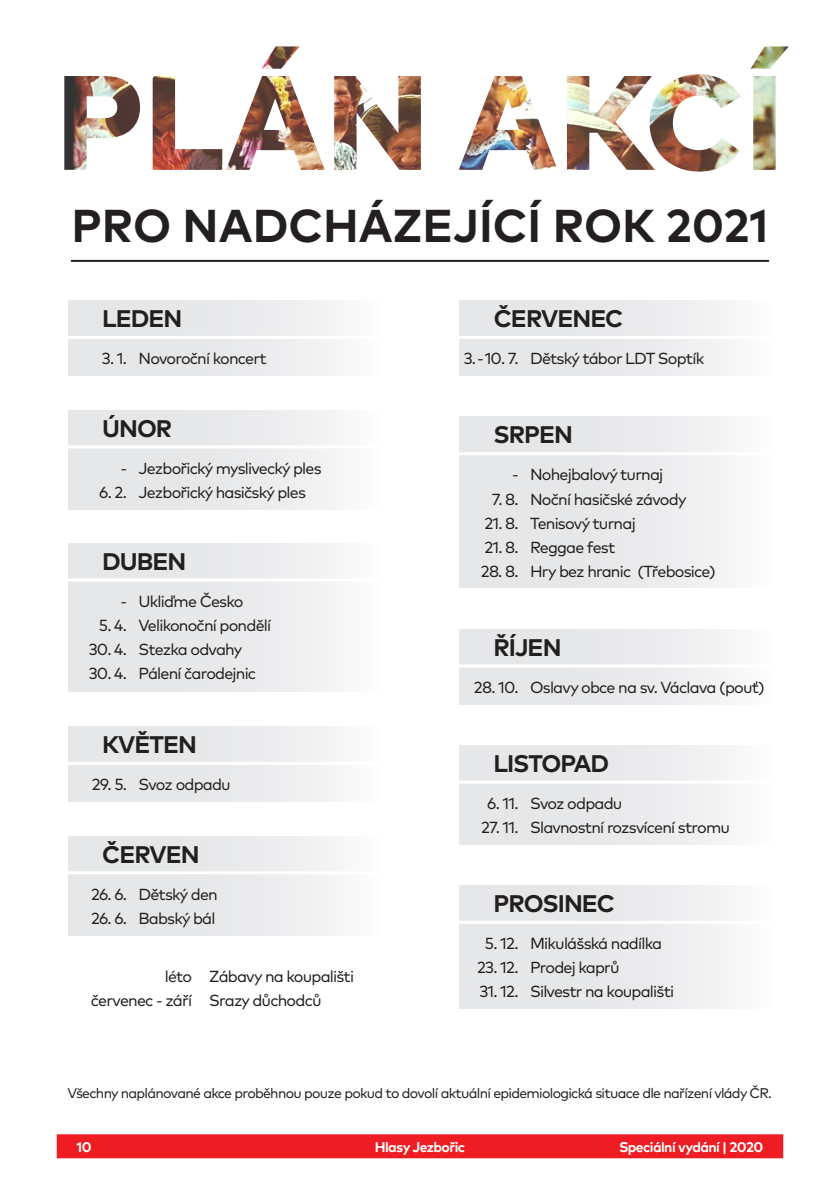
<style>
.page{position:relative;width:840px;height:1191px;background:#fff}
.page>*{position:absolute;margin:0;border:0;box-sizing:border-box;transform-origin:0 0}
.t1{font:700 46px "Mark Pro";color:#231f20}
.t2{font:700 24px "Mark Pro";letter-spacing:-.04em;color:#231f20}
.t3{font:16px "Mark Pro";letter-spacing:-.05em;color:#231f20}
.t4{font:14px "Mark Pro";letter-spacing:-.05em;color:#231f20}
.t5{font:700 14px "Mark Pro";letter-spacing:-.04em;color:#fff}
</style>
<div class="page">
<div style="left:57px;top:1134px;width:725px;height:24px;background:#ee1d23"></div>
<img style="left:64px;top:46px;width:724px;height:126px">
<hr style="left:71px;top:260px;width:697px;height:2px;background:#231f20">
<div style="left:459px;top:885px;width:312px;height:123px;background:#e6e7e9"></div>
<hr style="left:456px;top:921px;width:318px;height:3px;background:#fff">
<div style="left:459px;top:745px;width:312px;height:99px;background:linear-gradient(to right,#e1e3e5,#f6f6f7)"></div>
<hr style="left:456px;top:780px;width:318px;height:3px;background:#fff">
<div style="left:459px;top:629px;width:312px;height:75px;background:#e6e7e9"></div>
<hr style="left:456px;top:664px;width:318px;height:3px;background:#fff">
<div style="left:459px;top:417px;width:312px;height:171px;background:#e6e7e9"></div>
<hr style="left:456px;top:452px;width:318px;height:3px;background:#fff">
<div style="left:68px;top:300px;width:312px;height:75px;background:#e6e7e9"></div>
<hr style="left:65px;top:336px;width:318px;height:3px;background:#fff">
<div style="left:68px;top:410px;width:312px;height:99px;background:#e6e7e9"></div>
<hr style="left:65px;top:445px;width:318px;height:3px;background:#fff">
<div style="left:68px;top:543px;width:312px;height:149px;background:#e6e7e9"></div>
<hr style="left:65px;top:578px;width:318px;height:3px;background:#fff">
<div style="left:68px;top:836px;width:312px;height:99px;background:#e6e7e9"></div>
<hr style="left:65px;top:871px;width:318px;height:3px;background:#fff">
<div style="left:68px;top:726px;width:312px;height:75px;background:#e6e7e9"></div>
<hr style="left:65px;top:762px;width:318px;height:3px;background:#fff">
<div style="left:459px;top:300px;width:312px;height:75px;background:#e6e7e9"></div>
<hr style="left:456px;top:336px;width:318px;height:3px;background:#fff">
<p class="t1" style="left:71px;top:190px;width:698px">PRO NADCHÁZEJÍCÍ ROK 2021</p>
<p class="t2" style="left:102px;top:300px;width:82px">LEDEN</p>
<p class="t3" style="left:102px;top:346px;width:27px">3. 1.</p>
<p class="t3" style="left:138px;top:346px;width:130px">Novoroční koncert</p>
<p class="t2" style="left:102px;top:410px;width:72px">ÚNOR</p>
<p class="t3" style="left:120px;top:456px;width:8px">-</p>
<p class="t3" style="left:99px;top:480px;width:29px">6. 2.</p>
<p class="t3" style="left:138px;top:456px;width:184px">Jezbořický myslivecký ples</p>
<p class="t3" style="left:138px;top:480px;width:169px">Jezbořický hasičský ples</p>
<p class="t2" style="left:102px;top:543px;width:86px">DUBEN</p>
<p class="t3" style="left:120px;top:589px;width:8px">-</p>
<p class="t3" style="left:99px;top:613px;width:30px">5. 4.</p>
<p class="t3" style="left:89px;top:637px;width:40px">30. 4.</p>
<p class="t3" style="left:89px;top:661px;width:40px">30. 4.</p>
<p class="t3" style="left:138px;top:589px;width:106px">Ukliďme Česko</p>
<p class="t3" style="left:138px;top:613px;width:134px">Velikonoční pondělí</p>
<p class="t3" style="left:138px;top:637px;width:105px">Stezka odvahy</p>
<p class="t3" style="left:138px;top:661px;width:119px">Pálení čarodejnic</p>
<p class="t2" style="left:102px;top:726px;width:96px">KVĚTEN</p>
<p class="t3" style="left:92px;top:772px;width:37px">29. 5.</p>
<p class="t3" style="left:138px;top:772px;width:94px">Svoz odpadu</p>
<p class="t2" style="left:102px;top:835px;width:99px">ČERVEN</p>
<p class="t3" style="left:91px;top:882px;width:37px">26. 6.</p>
<p class="t3" style="left:91px;top:906px;width:37px">26. 6.</p>
<p class="t3" style="left:138px;top:882px;width:81px">Dětský den</p>
<p class="t3" style="left:138px;top:906px;width:78px">Babský bál</p>
<p class="t3" style="left:165px;top:964px;width:29px">léto</p>
<p class="t3" style="left:91px;top:988px;width:103px">červenec - září</p>
<p class="t3" style="left:209px;top:964px;width:146px">Zábavy na koupališti</p>
<p class="t3" style="left:209px;top:988px;width:114px">Srazy důchodců</p>
<p class="t2" style="left:493px;top:300px;width:131px">ČERVENEC</p>
<p class="t3" style="left:463px;top:346px;width:56px">3.-10. 7.</p>
<p class="t3" style="left:530px;top:346px;width:175px">Dětský tábor LDT Soptík</p>
<p class="t2" style="left:493px;top:416px;width:81px">SRPEN</p>
<p class="t3" style="left:511px;top:463px;width:8px">-</p>
<p class="t3" style="left:491px;top:487px;width:29px">7. 8.</p>
<p class="t3" style="left:484px;top:511px;width:36px">21. 8.</p>
<p class="t3" style="left:484px;top:535px;width:36px">21. 8.</p>
<p class="t3" style="left:480px;top:559px;width:39px">28. 8.</p>
<p class="t3" style="left:530px;top:463px;width:135px">Nohejbalový turnaj</p>
<p class="t3" style="left:530px;top:487px;width:158px">Noční hasičské závody</p>
<p class="t3" style="left:530px;top:511px;width:107px">Tenisový turnaj</p>
<p class="t3" style="left:530px;top:535px;width:87px">Reggae fest</p>
<p class="t3" style="left:530px;top:559px;width:187px">Hry bez hranic (Třebosice)</p>
<p class="t2" style="left:493px;top:629px;width:69px">ŘÍJEN</p>
<p class="t3" style="left:473px;top:675px;width:46px">28. 10.</p>
<p class="t3" style="left:530px;top:675px;width:236px">Oslavy obce na sv. Václava (pouť)</p>
<p class="t2" style="left:493px;top:745px;width:117px">LISTOPAD</p>
<p class="t3" style="left:487px;top:791px;width:33px">6. 11.</p>
<p class="t3" style="left:481px;top:815px;width:39px">27. 11.</p>
<p class="t3" style="left:530px;top:791px;width:94px">Svoz odpadu</p>
<p class="t3" style="left:530px;top:815px;width:201px">Slavnostní rozsvícení stromu</p>
<p class="t2" style="left:493px;top:885px;width:123px">PROSINEC</p>
<p class="t3" style="left:484px;top:931px;width:35px">5. 12.</p>
<p class="t3" style="left:477px;top:955px;width:43px">23. 12.</p>
<p class="t3" style="left:479px;top:979px;width:41px">31. 12.</p>
<p class="t3" style="left:530px;top:931px;width:133px">Mikulášská nadílka</p>
<p class="t3" style="left:530px;top:955px;width:91px">Prodej kaprů</p>
<p class="t3" style="left:530px;top:979px;width:145px">Silvestr na koupališti</p>
<p class="t4" style="left:68px;top:1082px;width:705px">Všechny naplánované akce proběhnou pouze pokud to dovolí aktuální epidemiologická situace dle nařízení vlády ČR.</p>
<p class="t5" style="left:77px;top:1136px;width:17px">10</p>
<p class="t5" style="left:374px;top:1136px;width:92px">Hlasy Jezbořic</p>
<p class="t5" style="left:618px;top:1136px;width:146px">Speciální vydání | 2020</p>
</div>
